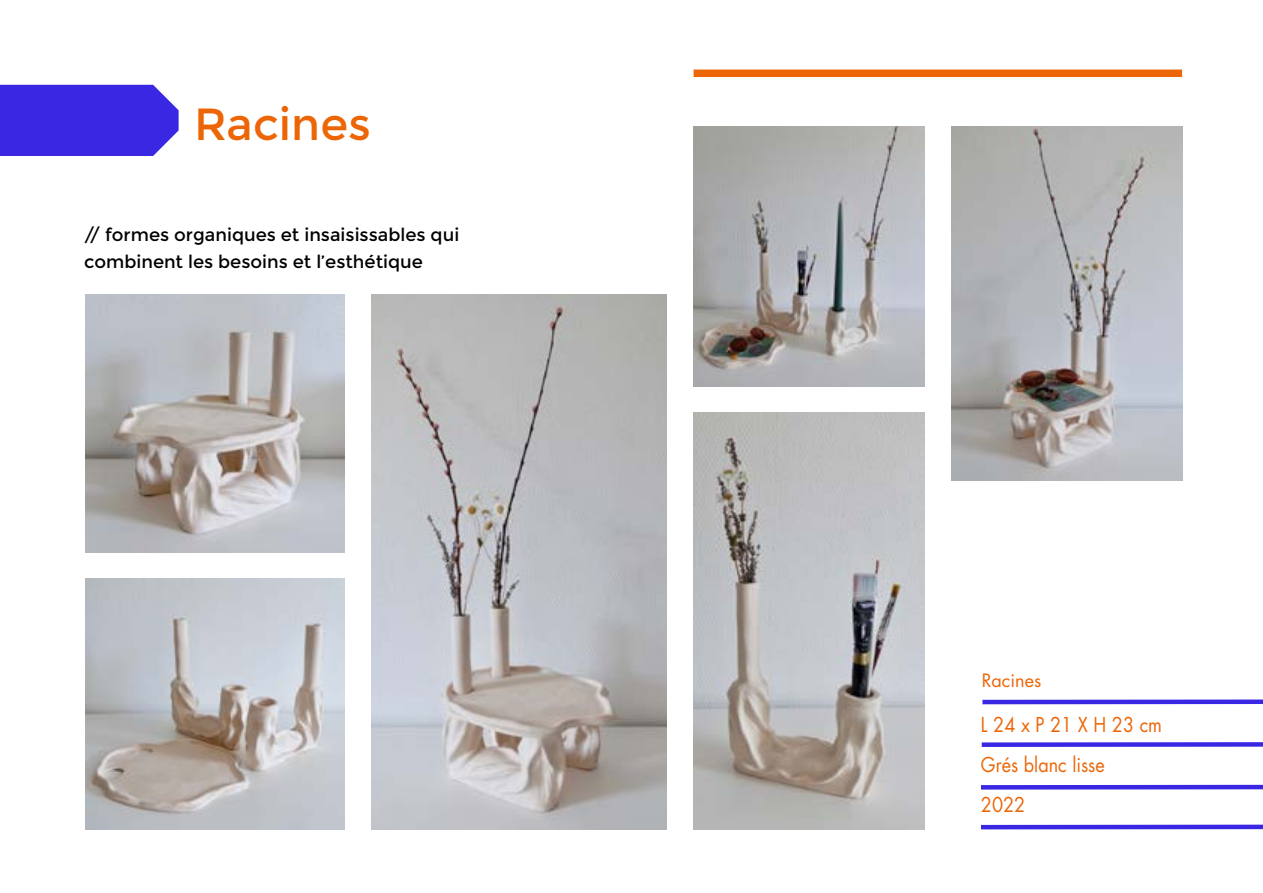
<style>
.page{position:relative;width:1263px;height:893px;background:#fff}
.page>*{position:absolute;margin:0;border:0;box-sizing:border-box;transform-origin:0 0}
.t1{font:45px "Montserrat";color:#ec6608}
.t2{font:19.95px/39.9px "Futura Std";color:#ec6608;scale:.9 1}
.t3{font:18px/27px "Montserrat";color:#000}
.t4{font:18px "Futura Std";color:#ec6608}
</style>
<div class="page">
<img style="left:371px;top:294px;width:296px;height:535px">
<img style="left:86px;top:294px;width:259px;height:259px">
<img style="left:86px;top:579px;width:259px;height:250px">
<img style="left:951px;top:126px;width:231px;height:354px">
<img style="left:693px;top:412px;width:231px;height:417px">
<div style="left:982px;top:699px;width:281px;height:5px;background:#3927e4"></div>
<div style="left:982px;top:742px;width:281px;height:5px;background:#3927e4"></div>
<div style="left:981px;top:785px;width:282px;height:5px;background:#3927e4"></div>
<hr style="left:981px;top:825px;width:282px;height:4px;background:#3927e4">
<img style="left:693px;top:126px;width:231px;height:260px">
<div style="left:693px;top:70px;width:489px;height:7px;background:#ec6608"></div>
<div style="left:0;top:85px;width:179px;height:71px;background:#3927e4"></div>
<h1 class="t1" style="left:194px;top:96px;width:178px">Racines</h1>
<p class="t3" style="left:84px;top:221px;width:377px">// formes organiques et insaisissables qui combinent les besoins et l’esthétique</p>
<p class="t4" style="left:982px;top:669px;width:61px">Racines</p>
<p class="t2" style="left:981px;top:705px;width:203px">L 24 x P 21 X H 23 cm<br>Grés blanc lisse<br>2022</p>
</div>
